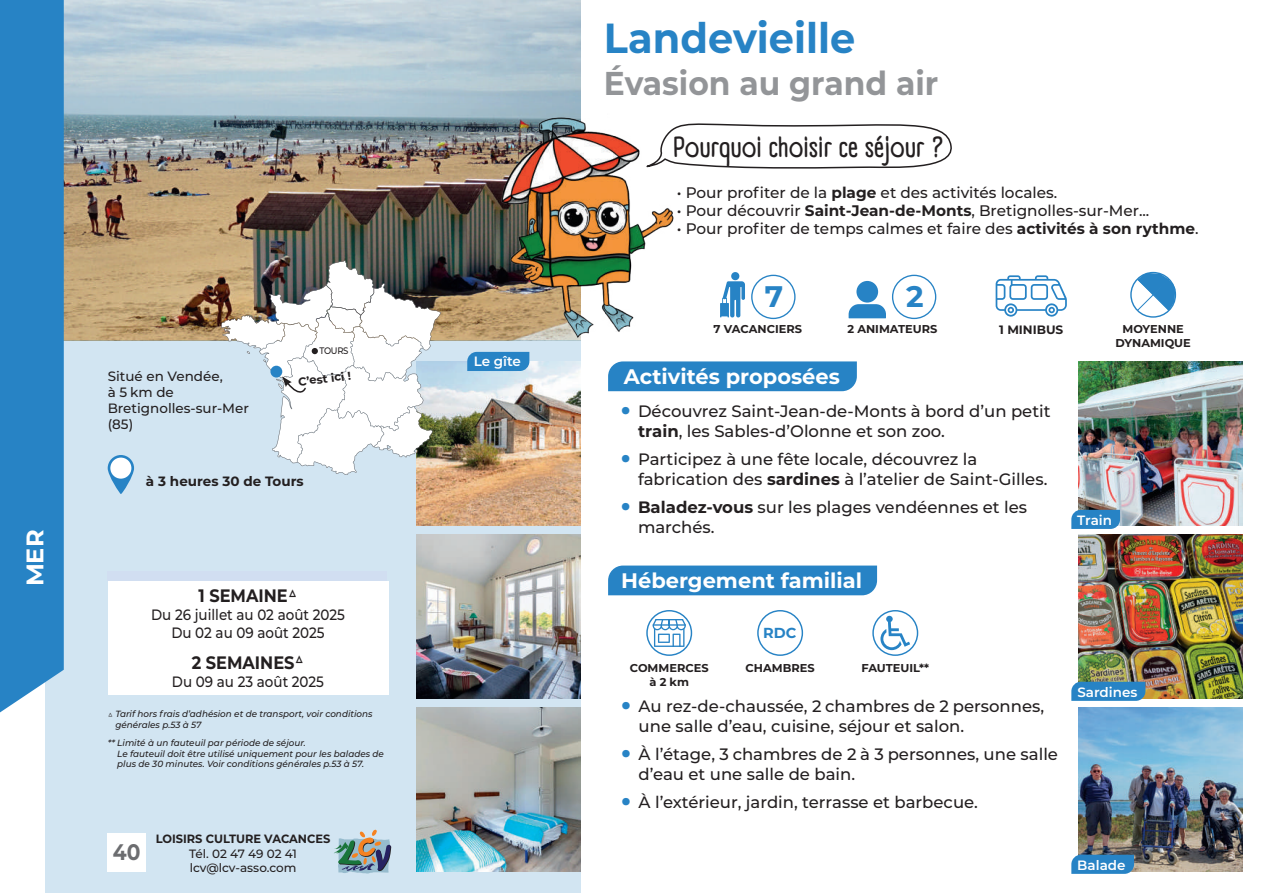
<style>
.page{position:relative;width:1263px;height:893px;background:#fff}
.page>*{position:absolute;margin:0;border:0;box-sizing:border-box;transform-origin:0 0}
.t1{font:700 42px "Montserrat";color:#2783c5;scale:.95 1}
.t2{font:700 33px "Montserrat";color:#939598;scale:.95 1}
.t3{font:700 29.7px "Montserrat";color:#2783c5}
.t4{font:700 28.5px "A Day Without Sun Text";color:#231f20}
.t5{font:700 24px "Montserrat";color:#fff}
.t6{font:700 22.5px "Montserrat";color:#6c6d70;scale:.9 1}
.t7{font:700 21px "Montserrat";color:#fff}
.t8{font:700 18px "Montserrat";color:#231f20;scale:.9 1}
.t9{font:500 16.5px/19.8px "Montserrat";color:#231f20}
.t10{font:500 15.3px "Montserrat";color:#231f20}
.t11{font:500 15px/18px "Montserrat";color:#231f20;text-align:center;scale:.9 1}
.t12{font:700 14.55px "Montserrat";color:#2783c5}
.t13{font:500 13.5px/16.2px "Montserrat";color:#231f20}
.t14{font:600 13.5px "Montserrat";color:#fff}
.t15{font:700 13.5px "Montserrat";color:#231f20}
.t16{font:700 12.15px "Montserrat";color:#231f20}
.t17{font:500 12px/14.4px "Montserrat";letter-spacing:-.005em;color:#231f20}
.t18{font:700 12px "Montserrat";color:#231f20;scale:.95 1}
.t19{font:700 11.55px "Montserrat";color:#231f20}
.t20{font:700 11.4px/13.6px "Montserrat";color:#231f20;text-align:center}
.t21{font:500 9.45px "Montserrat";letter-spacing:-.03em;color:#231f20;scale:.9 1}
.t22{font:italic 500 9px/10.8px "Montserrat";color:#231f20}
.s1{font-weight:700}
.s2{font-weight:900;font-size:22.5px;color:#2783c5}
</style>
<div class="page">
<img style="left:64px;top:0;width:516px;height:340px">
<svg style="left:735px;top:272px;width:10px;height:46px"></svg>
<div style="left:751px;top:275px;width:44px;height:44px;border:1px solid #2783c5;border-radius:50%"></div>
<svg style="left:849px;top:281px;width:37px;height:37px"></svg>
<div style="left:892px;top:275px;width:44px;height:44px;border:1px solid #2783c5;border-radius:50%"></div>
<div style="left:0;top:0;width:64px;height:712px;background:#2783c5"></div>
<div style="left:45px;top:340px;width:535px;height:553px;background:#d2e5f2"></div>
<div style="left:108px;top:833px;width:38px;height:39px;background:#fff"></div>
<div style="left:608px;top:361px;width:249px;height:30px;background:#2783c5"></div>
<div style="left:608px;top:566px;width:269px;height:29px;background:#2783c5"></div>
<img style="left:416px;top:361px;width:164px;height:165px">
<img style="left:1078px;top:361px;width:164px;height:165px">
<img style="left:416px;top:534px;width:164px;height:165px">
<img style="left:1078px;top:534px;width:164px;height:165px">
<img style="left:416px;top:707px;width:164px;height:165px">
<img style="left:1078px;top:707px;width:164px;height:165px">
<svg style="left:1071px;top:682px;width:74px;height:19px"></svg>
<svg style="left:1071px;top:510px;width:49px;height:19px"></svg>
<svg style="left:467px;top:352px;width:62px;height:19px"></svg>
<svg style="left:1071px;top:855px;width:63px;height:19px"></svg>
<svg style="left:735px;top:124px;width:217px;height:45px"></svg>
<svg style="left:996px;top:275px;width:71px;height:42px"></svg>
<div style="left:1130px;top:272px;width:46px;height:46px;border:1px solid #2783c5;border-radius:50%"></div>
<svg style="left:1136px;top:273px;width:39px;height:38px"></svg>
<svg style="left:108px;top:455px;width:26px;height:39px"></svg>
<div style="left:110px;top:458px;width:21px;height:21px;background:#fff;border-radius:50%"></div>
<img style="left:475px;top:89px;width:260px;height:271px">
<svg style="left:334px;top:830px;width:57px;height:43px"></svg>
<svg style="left:757px;top:610px;width:46px;height:46px"></svg>
<svg style="left:646px;top:610px;width:46px;height:46px"></svg>
<div style="left:108px;top:572px;width:279px;height:9px;background:#d1def1"></div>
<div style="left:108px;top:581px;width:280px;height:66px;background:#fff"></div>
<div style="left:108px;top:647px;width:280px;height:48px;background:#fff"></div>
<svg style="left:872px;top:610px;width:46px;height:46px"></svg>
<img style="left:222px;top:261px;width:219px;height:213px">
<div style="left:270px;top:366px;width:12px;height:11px;background:#2783c5;border-radius:50%"></div>
<h3 class="t5" style="left:18px;top:586px;width:58px;rotate:-90deg">MER</h3>
<p class="t13" style="left:108px;top:367px;width:143px">Situé en Vendée,<br>à 5 km de<br>Bretignolles-sur-Mer (85)</p>
<p class="t21" style="left:319px;top:344px;width:34px">TOURS</p>
<p class="t19" style="left:297px;top:373px;width:55px;rotate:-7deg">C’est ici !</p>
<p class="t15" style="left:146px;top:471px;width:159px">à 3 heures 30 de Tours</p>
<p class="t8" style="left:198px;top:583px;width:112px">1 SEMAINE△</p>
<p class="t11" style="left:151px;top:605px;width:217px">Du 26 juillet au 02 août 2025<br>Du 02 au 09 août 2025</p>
<p class="t8" style="left:192px;top:649px;width:127px">2 SEMAINES△</p>
<p class="t11" style="left:172px;top:672px;width:170px">Du 09 au 23 août 2025</p>
<p class="t22" style="left:115px;top:708px;width:259px;text-indent:-8px">△ Tarif hors frais d’adhésion et de transport, voir conditions générales p.53 à 57</p>
<p class="t22" style="left:117px;top:737px;width:268px;text-indent:-10px">** Limité à un fauteuil par période de séjour.<br>Le fauteuil doit être utilisé uniquement pour les balades de plus de 30 minutes. Voir conditions générales p.53 à 57.</p>
<h3 class="t6" style="left:113px;top:836px;width:32px">40</h3>
<p class="t18" style="left:156px;top:830px;width:185px">LOISIRS CULTURE VACANCES</p>
<p class="t17" style="left:189px;top:846px;width:109px">Tél. 02 47 49 02 41 lcv@lcv-asso.com</p>
<p class="t14" style="left:474px;top:352px;width:49px">Le gîte</p>
<h1 class="t1" style="left:604px;top:8px;width:266px">Landevieille</h1>
<h2 class="t2" style="left:604px;top:60px;width:354px">Évasion au grand air</h2>
<h3 class="t4" style="left:672px;top:126px;width:273px">Pourquoi choisir ce séjour ?</h3>
<p class="t10" style="left:677px;top:182px;width:382px">• Pour profiter de la <span class="s1">plage</span> et des activités locales.</p>
<p class="t10" style="left:677px;top:200px;width:474px">• Pour découvrir <span class="s1">Saint-Jean-de-Monts</span>, Bretignolles-sur-Mer...</p>
<p class="t10" style="left:677px;top:218px;width:523px">• Pour profiter de temps calmes et faire des <span class="s1">activités à son rythme</span>.</p>
<h3 class="t3" style="left:765px;top:275px;width:20px">7</h3>
<p class="t20" style="left:714px;top:322px;width:90px">7 VACANCIERS</p>
<h3 class="t3" style="left:906px;top:275px;width:19px">2</h3>
<p class="t20" style="left:847px;top:322px;width:92px">2 ANIMATEURS</p>
<p class="t7" style="left:624px;top:361px;width:218px">Activités proposées</p>
<p class="t16" style="left:999px;top:321px;width:66px">1 MINIBUS</p>
<p class="t20" style="left:1115px;top:322px;width:77px">MOYENNE<br>DYNAMIQUE</p>
<p class="t9" style="left:638px;top:401px;width:414px;text-indent:-17px"><span class="s2">•</span> Découvrez Saint-Jean-de-Monts à bord d’un petit <span class="s1">train</span>, les Sables-d’Olonne et son zoo.</p>
<p class="t9" style="left:638px;top:449px;width:411px;text-indent:-17px"><span class="s2">•</span> Participez à une fête locale, découvrez la fabrication des <span class="s1">sardines</span> à l’atelier de Saint-Gilles.</p>
<p class="t9" style="left:638px;top:497px;width:391px;text-indent:-17px"><span class="s2">•</span> <span class="s1">Baladez-vous</span> sur les plages vendéennes et les marchés.</p>
<p class="t7" style="left:621px;top:565px;width:242px">Hébergement familial</p>
<p class="t12" style="left:763px;top:623px;width:35px">RDC</p>
<p class="t20" style="left:630px;top:661px;width:80px">COMMERCES</p>
<p class="t20" style="left:746px;top:661px;width:71px">CHAMBRES</p>
<p class="t20" style="left:649px;top:674px;width:41px">à 2 km</p>
<p class="t20" style="left:861px;top:661px;width:69px">FAUTEUIL**</p>
<p class="t9" style="left:639px;top:695px;width:407px;text-indent:-17px"><span class="s2">•</span> Au rez-de-chaussée, 2 chambres de 2 personnes, une salle d’eau, cuisine, séjour et salon.</p>
<p class="t9" style="left:639px;top:743px;width:421px;text-indent:-17px"><span class="s2">•</span> À l’étage, 3 chambres de 2 à 3 personnes, une salle d’eau et une salle de bain.</p>
<p class="t9" style="left:622px;top:791px;width:358px"><span class="s2">•</span> À l’extérieur, jardin, terrasse et barbecue.</p>
<p class="t14" style="left:1077px;top:510px;width:36px">Train</p>
<p class="t14" style="left:1077px;top:682px;width:62px">Sardines</p>
<p class="t14" style="left:1077px;top:855px;width:50px">Balade</p>
</div>
